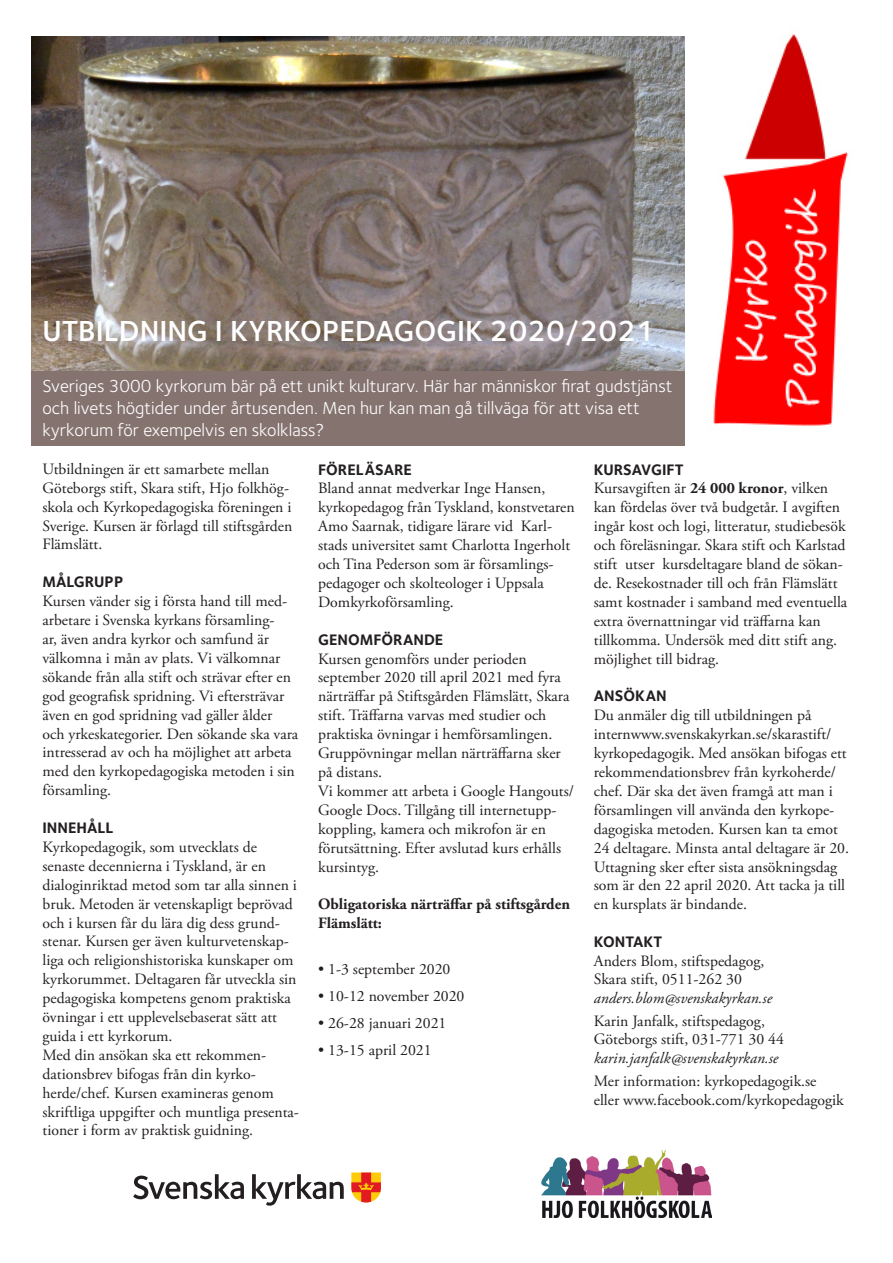
<style>
.page{position:relative;width:893px;height:1263px;background:#fff}
.page>*{position:absolute;margin:0;border:0;box-sizing:border-box;transform-origin:0 0}
.t1{font:600 30px "Foundry Sterling";color:#fff}
.t2{font:18px/21.6px "Foundry Sterling";color:#fff}
.t3{font:15.75px/18.9px "Adobe Garamond Pro";color:#231f20}
.t4{font:700 15.75px "Foundry Sterling";color:#231f20}
.t5{font:italic 15.75px "Adobe Garamond Pro";color:#231f20}
.t6{font:700 15.75px/18.9px "Adobe Garamond Pro";color:#231f20}
.s1{font-weight:700}
</style>
<div class="page">
<img style="left:31px;top:36px;width:654px;height:335px">
<div style="left:31px;top:371px;width:659px;height:74px;background:#85736f"></div>
<svg style="left:133px;top:1174px;width:111px;height:25px"></svg>
<svg style="left:252px;top:1174px;width:92px;height:32px"></svg>
<svg style="left:351px;top:1172px;width:30px;height:30px"></svg>
<img style="left:685px;top:34px;width:163px;height:411px">
<img style="left:542px;top:1150px;width:169px;height:67px">
<p class="t1" style="left:42px;top:310px;width:614px">UTBILDNING I KYRKOPEDAGOGIK 2020/2021</p>
<p class="t2" style="left:43px;top:375px;width:631px">Sveriges 3000 kyrkorum bär på ett unikt kulturarv. Här har människor firat gudstjänst och livets högtider under årtusenden. Men hur kan man gå tillväga för att visa ett kyrkorum för exempelvis en skolklass?</p>
<p class="t3" style="left:43px;top:460px;width:251px">Utbildningen är ett samarbete mellan Göteborgs stift, Skara stift, Hjo folkhög&shy;skola och Kyrkopedagogiska föreningen i Sverige. Kursen är förlagd till stiftsgården Flämslätt.</p>
<p class="t4" style="left:43px;top:571px;width:82px">MÅLGRUPP</p>
<p class="t3" style="left:43px;top:592px;width:246px">Kursen vänder sig i första hand till med-</p>
<p class="t3" style="left:43px;top:611px;width:257px">arbetare i Svenska kyrkans församling-<br>ar, även andra kyrkor och samfund är välkomna i mån av plats. Vi välkomnar sökande från alla stift och strävar efter en god geografisk spridning. Vi eftersträvar även en god spridning vad gäller ålder och yrkeskategorier. Den sökande ska vara intresserad av och ha möjlighet att arbeta med den kyrkopedagogiska metoden i sin församling.</p>
<p class="t4" style="left:43px;top:817px;width:73px">INNEHÅLL</p>
<p class="t3" style="left:43px;top:838px;width:256px">Kyrkopedagogik, som utvecklats de senaste decennierna i Tyskland, är en dialoginriktad metod som tar alla sinnen i bruk. Metoden är vetenskapligt beprövad och i kursen får du lära dig dess grund&shy;stenar. Kursen ger även kulturvetenskap&shy;liga och religionshistoriska kunskaper om kyrkorummet. Deltagaren får utveckla sin pedagogiska kompetens genom praktiska övningar i ett upplevelsebaserat sätt att guida i ett kyrkorum.</p>
<p class="t3" style="left:43px;top:1046px;width:224px">Med din ansökan ska ett rekommen&shy;dationsbrev bifogas från din kyrko-</p>
<p class="t3" style="left:43px;top:1084px;width:258px">herde/chef. Kursen examineras genom skriftliga uppgifter och muntliga presenta&shy;tioner i form av praktisk guidning.</p>
<p class="t4" style="left:318px;top:458px;width:95px">FÖRELÄSARE</p>
<p class="t3" style="left:318px;top:480px;width:258px">Bland annat medverkar Inge Hansen, kyrkopedagog från Tyskland, konstvetaren Amo Saarnak, tidigare lärare vid Karl&shy;stads universitet samt Charlotta Ingerholt och Tina Pederson som är församlings&shy;pedagoger och skolteologer i Uppsala Domkyrkoförsamling.</p>
<p class="t4" style="left:318px;top:628px;width:127px">GENOMFÖRANDE</p>
<p class="t3" style="left:318px;top:650px;width:253px">Kursen genomförs under perioden september 2020 till april 2021 med fyra närträffar på Stiftsgården Flämslätt, Skara stift. Träffarna varvas med studier och praktiska övningar i hemförsamlingen.<br>Gruppövningar mellan närträffarna sker på distans.</p>
<p class="t3" style="left:318px;top:782px;width:257px">Vi kommer att arbeta i Google Hangouts/ Google Docs. Tillgång till internetupp&shy;koppling, kamera och mikrofon är en förutsättning. Efter avslutad kurs erhålls kursintyg.</p>
<p class="t6" style="left:318px;top:895px;width:253px">Obligatoriska närträffar på stiftsgården<br>Flämslätt:</p>
<p class="t3" style="left:318px;top:960px;width:134px">• 1-3 september 2020</p>
<p class="t3" style="left:318px;top:987px;width:148px">• 10-12 november 2020</p>
<p class="t3" style="left:318px;top:1014px;width:130px">• 26-28 januari 2021</p>
<p class="t3" style="left:318px;top:1041px;width:115px">• 13-15 april 2021</p>
<p class="t4" style="left:594px;top:458px;width:91px">KURSAVGIFT</p>
<p class="t3" style="left:594px;top:480px;width:255px">Kursavgiften är <span class="s1">24 000 kronor</span>, vilken kan fördelas över två budgetår. I avgiften ingår kost och logi, litteratur, studiebesök och föreläsningar. Skara stift och Karlstad stift utser kursdeltagare bland de sökan&shy;de. Resekostnader till och från Flämslätt samt kostnader i samband med eventuella extra övernattningar vid träffarna kan tillkomma. Undersök med ditt stift ang. möjlighet till bidrag.</p>
<p class="t4" style="left:594px;top:685px;width:74px">ANSÖKAN</p>
<p class="t3" style="left:594px;top:706px;width:257px">Du anmäler dig till utbildningen på internwww.svenskakyrkan.se/skarastift/ kyrkopedagogik. Med ansökan bifogas ett rekommendationsbrev från kyrkoherde/ chef. Där ska det även framgå att man i församlingen vill använda den kyrkope&shy;dagogiska metoden. Kursen kan ta emot 24 deltagare. Minsta antal deltagare är 20.<br>Uttagning sker efter sista ansökningsdag som är den 22 april 2020. Att tacka ja till en kursplats är bindande.</p>
<p class="t4" style="left:594px;top:931px;width:70px">KONTAKT</p>
<p class="t3" style="left:594px;top:952px;width:172px">Anders Blom, stiftspedagog,</p>
<p class="t3" style="left:594px;top:970px;width:150px">Skara stift, 0511-262 30</p>
<p class="t5" style="left:594px;top:988px;width:180px">anders.blom@svenskakyrkan.se</p>
<p class="t3" style="left:594px;top:1012px;width:173px">Karin Janfalk, stiftspedagog,</p>
<p class="t3" style="left:594px;top:1030px;width:192px">Göteborgs stift, 031-771 30 44</p>
<p class="t5" style="left:594px;top:1048px;width:186px">karin.janfalk@svenskakyrkan.se</p>
<p class="t3" style="left:594px;top:1072px;width:224px">Mer information: kyrkopedagogik.se</p>
<p class="t3" style="left:594px;top:1091px;width:251px">eller www.facebook.com/kyrkopedagogik</p>
</div>
